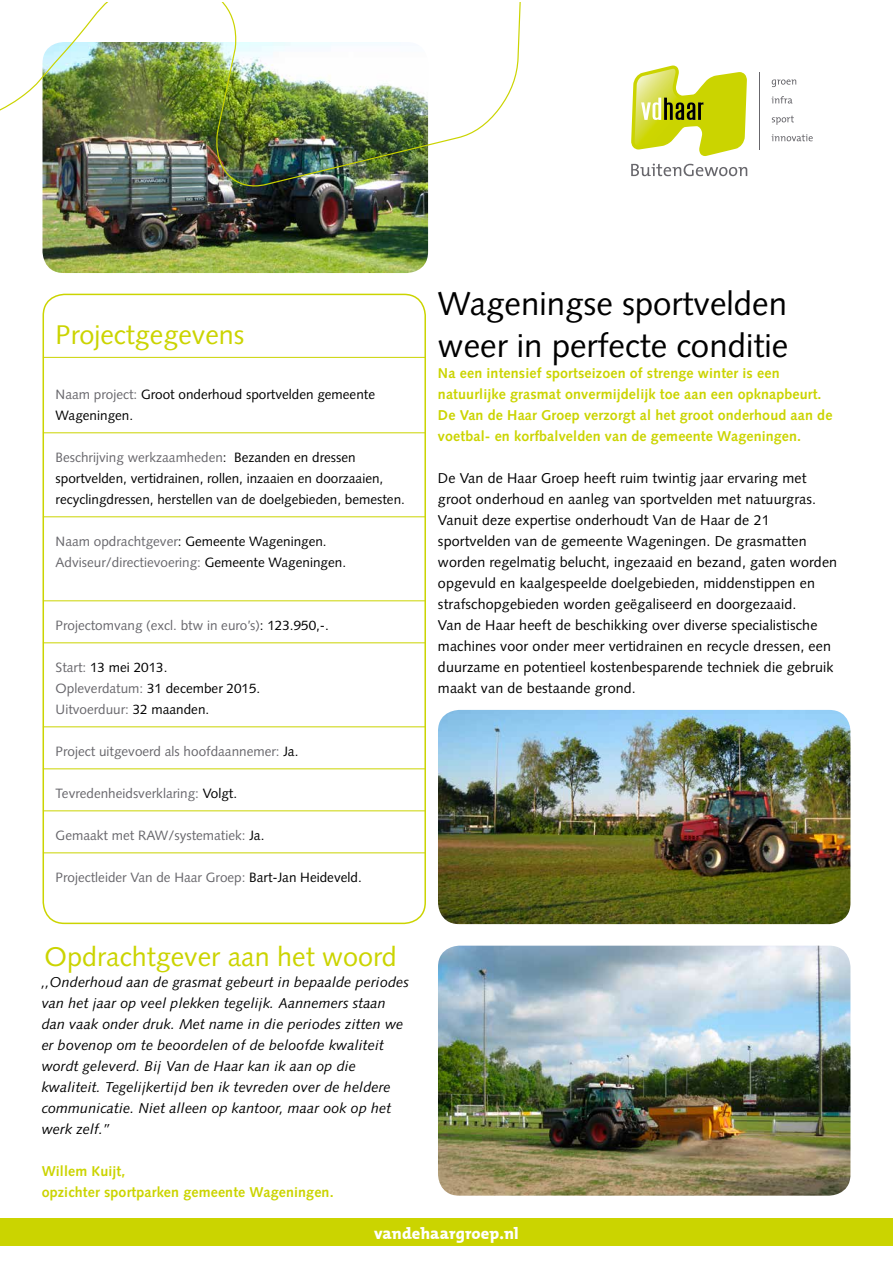
<style>
.page{position:relative;width:893px;height:1263px;background:#fff}
.page>*{position:absolute;margin:0;border:0;box-sizing:border-box;transform-origin:0 0}
.t1{font:33px/42px "Syntax";color:#000}
.t2{font:27px "Syntax";color:#cbd400}
.t3{font:800 16.5px "The Mix Plain";letter-spacing:.01em;color:#fff}
.t4{font:14.25px/21px "Syntax";letter-spacing:.01em;color:#000}
.t5{font:italic 14.25px/21px "Syntax";letter-spacing:.01em;color:#000}
.t6{font:700 14.25px/21px "Syntax";letter-spacing:.01em;color:#cbd400}
.t7{font:13.5px/21px "Syntax";color:#000}
.t8{font:13.5px/21px "Syntax";color:#68676c}
.s1{color:#68676c}
.s2{color:#000}
</style>
<div class="page">
<img style="left:438px;top:946px;width:412px;height:250px">
<img style="left:438px;top:710px;width:412px;height:214px">
<div style="left:43px;top:294px;width:383px;height:630px;border:2px solid #cbd400;border-radius:21px"></div>
<hr style="left:43px;top:357px;width:383px;height:1px;background:#cbd400">
<hr style="left:43px;top:432px;width:383px;height:1px;background:#cbd400">
<hr style="left:43px;top:516px;width:383px;height:1px;background:#cbd400">
<hr style="left:43px;top:600px;width:383px;height:1px;background:#cbd400">
<hr style="left:43px;top:642px;width:383px;height:1px;background:#cbd400">
<hr style="left:43px;top:726px;width:383px;height:1px;background:#cbd400">
<hr style="left:43px;top:768px;width:383px;height:1px;background:#cbd400">
<hr style="left:43px;top:810px;width:383px;height:1px;background:#cbd400">
<hr style="left:43px;top:852px;width:383px;height:1px;background:#cbd400">
<div style="left:0;top:1218px;width:893px;height:28px;background:#cbd400"></div>
<img style="left:43px;top:187px;width:385px;height:86px">
<svg style="left:772px;top:79px;width:24px;height:8px"></svg>
<svg style="left:771px;top:96px;width:21px;height:8px"></svg>
<svg style="left:771px;top:134px;width:42px;height:7px"></svg>
<hr style="left:759px;top:72px;width:1px;height:77px;background:#68676c">
<svg style="left:631px;top:66px;width:116px;height:90px"></svg>
<svg style="left:631px;top:164px;width:116px;height:12px"></svg>
<svg style="left:772px;top:116px;width:22px;height:9px"></svg>
<img style="left:0;top:3px;width:521px;height:184px">
<h2 class="t2" style="left:56px;top:318px;width:190px">Projectgegevens</h2>
<p class="t7" style="left:56px;top:384px;width:321px"><span class="s1">Naam project:</span> Groot onderhoud sportvelden gemeente<br>Wageningen.</p>
<p class="t7" style="left:56px;top:447px;width:351px"><span class="s1">Beschrijving werkzaamheden</span>: Bezanden en dressen sportvelden, vertidrainen, rollen, inzaaien en doorzaaien, recyclingdressen, herstellen van de doelgebieden, bemesten.</p>
<p class="t8" style="left:56px;top:531px;width:292px">Naam opdrachtgever<span class="s2">: Gemeente Wageningen.<br></span>Adviseur/directievoering: <span class="s2">Gemeente Wageningen.</span></p>
<p class="t8" style="left:56px;top:615px;width:275px">Projectomvang (excl. btw in euro’s)<span class="s2">: 123.950,-.</span></p>
<p class="t7" style="left:56px;top:657px;width:206px"><span class="s1">Start:</span> 13 mei 2013.<br><span class="s1">Opleverdatum:</span> 31 december 2015.<br><span class="s1">Uitvoerduur:</span> 32 maanden.</p>
<p class="t8" style="left:56px;top:741px;width:244px">Project uitgevoerd als hoofdaannemer: <span class="s2">Ja.</span></p>
<p class="t8" style="left:56px;top:783px;width:183px">Tevredenheidsverklaring: <span class="s2">Volgt.</span></p>
<p class="t8" style="left:56px;top:825px;width:210px">Gemaakt met RAW/systematiek: <span class="s2">Ja.</span></p>
<p class="t8" style="left:56px;top:867px;width:308px">Projectleider Van de Haar Groep: <span class="s2">Bart-Jan Heideveld.</span></p>
<h1 class="t1" style="left:438px;top:283px;width:352px">Wageningse sportvelden weer in perfecte conditie</h1>
<p class="t6" style="left:438px;top:363px;width:396px">Na een intensief sportseizoen of strenge winter is een natuurlijke grasmat onvermijdelijk toe aan een opknapbeurt.<br>De Van de Haar Groep verzorgt al het groot onderhoud aan de voetbal- en korfbalvelden van de gemeente Wageningen.</p>
<p class="t4" style="left:438px;top:468px;width:401px">De Van de Haar Groep heeft ruim twintig jaar ervaring met groot onderhoud en aanleg van sportvelden met natuurgras.<br>Vanuit deze expertise onderhoudt Van de Haar de 21 sportvelden van de gemeente Wageningen. De grasmatten worden regelmatig belucht, ingezaaid en bezand, gaten worden opgevuld en kaalgespeelde doelgebieden, middenstippen en strafschopgebieden worden geëgaliseerd en doorgezaaid.<br>Van de Haar heeft de beschikking over diverse specialistische machines voor onder meer vertidrainen en recycle dressen, een duurzame en potentieel kostenbesparende techniek die gebruik maakt van de bestaande grond.</p>
<h2 class="t2" style="left:45px;top:941px;width:354px">Opdrachtgever aan het woord</h2>
<p class="t5" style="left:42px;top:972px;width:369px">,,Onderhoud aan de grasmat gebeurt in bepaalde periodes van het jaar op veel plekken tegelijk. Aannemers staan dan vaak onder druk. Met name in die periodes zitten we er bovenop om te beoordelen of de beloofde kwaliteit wordt geleverd. Bij Van de Haar kan ik aan op die kwaliteit. Tegelijkertijd ben ik tevreden over de heldere communicatie. Niet alleen op kantoor, maar ook op het werk zelf.’’</p>
<p class="t6" style="left:42px;top:1161px;width:293px">Willem Kuijt,<br>opzichter sportparken gemeente Wageningen.</p>
<p class="t3" style="left:374px;top:1220px;width:146px">vandehaargroep.nl</p>
</div>
